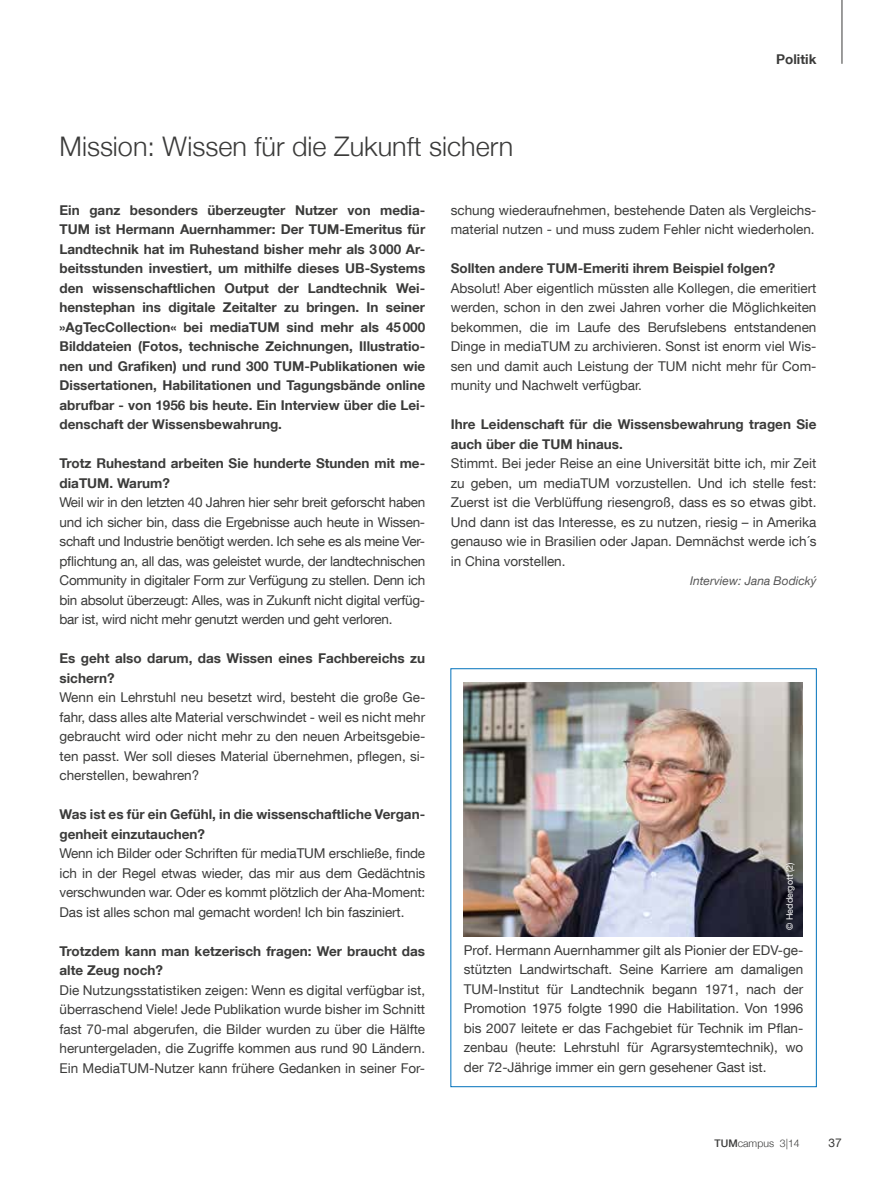
<style>
.page{position:relative;width:893px;height:1191px;background:#fff}
.page>*{position:absolute;margin:0;border:0;box-sizing:border-box;transform-origin:0 0}
.t1{font:300 27px "Helvetica Neue";color:#3b3b3a}
.t2{font:13.5px/19.5px "TUM Neue Helvetica";color:#3b3b3a;text-align:justify}
.t3{font:700 13.5px/19.5px "TUM Neue Helvetica";color:#3b3b3a}
.t4{font:italic 12px "TUM Neue Helvetica";color:#565656}
.t5{font:12px "TUM Neue Helvetica";color:#3b3b3a}
.t6{font:300 10.5px "Helvetica Neue";color:#3b3b3a}
.t7{font:9px "TUM Neue Helvetica";color:#fff}
.s1{font-weight:500}
</style>
<div class="page">
<hr style="left:842px;top:0;width:1px;height:64px;background:#3b3b3a">
<div style="left:451px;top:668px;width:365px;height:419px;border:1px solid #0071bb"></div>
<img style="left:464px;top:683px;width:338px;height:253px">
<h1 class="t1" style="left:60px;top:130px;width:455px">Mission: Wissen für die Zukunft sichern</h1>
<p class="t3" style="left:776px;top:49px;width:42px">Politik</p>
<p class="t3" style="left:60px;top:200px;width:367px;text-align:justify">Ein ganz besonders überzeugter Nutzer von media-TUM ist Hermann Auernhammer: Der TUM-Emeritus für Landtechnik hat im Ruhestand bisher mehr als 3000 Ar&shy;beitsstunden investiert, um mithilfe dieses UB-Systems den wissenschaftlichen Output der Landtechnik Wei&shy;henstephan ins digitale Zeitalter zu bringen. In seiner »AgTecCollection« bei mediaTUM sind mehr als 45000<br>Bilddateien (Fotos, technische Zeichnungen, Illustratio&shy;nen und Grafiken) und rund 300 TUM-Publikationen wie Dissertationen, Habilitationen und Tagungsbände online abrufbar - von 1956 bis heute. Ein Interview über die Lei&shy;denschaft der Wissensbewahrung.</p>
<p class="t3" style="left:60px;top:453px;width:367px">Trotz Ruhestand arbeiten Sie hunderte Stunden mit me&shy;diaTUM. Warum?</p>
<p class="t2" style="left:60px;top:492px;width:367px">Weil wir in den letzten 40 Jahren hier sehr breit geforscht haben und ich sicher bin, dass die Ergebnisse auch heute in Wissen&shy;schaft und Industrie benötigt werden. Ich sehe es als meine Ver&shy;pflichtung an, all das, was geleistet wurde, der landtechnischen Community in digitaler Form zur Verfügung zu stellen. Denn ich bin absolut überzeugt: Alles, was in Zukunft nicht digital verfüg&shy;bar ist, wird nicht mehr genutzt werden und geht verloren.</p>
<p class="t3" style="left:60px;top:648px;width:367px">Es geht also darum, das Wissen eines Fachbereichs zu sichern?</p>
<p class="t2" style="left:60px;top:687px;width:367px">Wenn ein Lehrstuhl neu besetzt wird, besteht die große Ge&shy;fahr, dass alles alte Material verschwindet - weil es nicht mehr gebraucht wird oder nicht mehr zu den neuen Arbeitsgebie&shy;ten passt. Wer soll dieses Material übernehmen, pflegen, si&shy;cherstellen, bewahren?</p>
<p class="t3" style="left:60px;top:804px;width:367px">Was ist es für ein Gefühl, in die wissenschaftliche Vergan&shy;genheit einzutauchen?</p>
<p class="t2" style="left:60px;top:843px;width:367px">Wenn ich Bilder oder Schriften für mediaTUM erschließe, finde ich in der Regel etwas wieder, das mir aus dem Gedächtnis verschwunden war. Oder es kommt plötzlich der Aha-Moment:<br>Das ist alles schon mal gemacht worden! Ich bin fasziniert.</p>
<p class="t3" style="left:60px;top:940px;width:367px">Trotzdem kann man ketzerisch fragen: Wer braucht das alte Zeug noch?</p>
<p class="t2" style="left:60px;top:979px;width:367px">Die Nutzungsstatistiken zeigen: Wenn es digital verfügbar ist, überraschend Viele! Jede Publikation wurde bisher im Schnitt fast 70-mal abgerufen, die Bilder wurden zu über die Hälfte heruntergeladen, die Zugriffe kommen aus rund 90 Ländern.<br>Ein MediaTUM-Nutzer kann frühere Gedanken in seiner For-</p>
<p class="t2" style="left:451px;top:200px;width:367px">schung wiederaufnehmen, bestehende Daten als Vergleichs&shy;material nutzen - und muss zudem Fehler nicht wiederholen.</p>
<p class="t3" style="left:451px;top:258px;width:326px">Sollten andere TUM-Emeriti ihrem Beispiel folgen?</p>
<p class="t2" style="left:451px;top:278px;width:367px">Absolut! Aber eigentlich müssten alle Kollegen, die emeritiert werden, schon in den zwei Jahren vorher die Möglichkeiten bekommen, die im Laufe des Berufslebens entstandenen Dinge in mediaTUM zu archivieren. Sonst ist enorm viel Wis&shy;sen und damit auch Leistung der TUM nicht mehr für Com&shy;munity und Nachwelt verfügbar.</p>
<p class="t3" style="left:451px;top:414px;width:367px">Ihre Leidenschaft für die Wissensbewahrung tragen Sie auch über die TUM hinaus.</p>
<p class="t2" style="left:451px;top:453px;width:367px">Stimmt. Bei jeder Reise an eine Universität bitte ich, mir Zeit zu geben, um mediaTUM vorzustellen. Und ich stelle fest:<br>Zuerst ist die Verblüffung riesengroß, dass es so etwas gibt.<br>Und dann ist das Interesse, es zu nutzen, riesig – in Amerika genauso wie in Brasilien oder Japan. Demnächst werde ich´s in China vorstellen.</p>
<p class="t4" style="left:690px;top:573px;width:128px">Interview: Jana Bodický</p>
<p class="t7" style="left:784px;top:929px;width:69px;rotate:-90deg">© Heddergott (2)</p>
<p class="t2" style="left:464px;top:940px;width:341px">Prof. Hermann Auernhammer gilt als Pionier der EDV-ge&shy;stützten Landwirtschaft. Seine Karriere am damaligen TUM-Institut für Landtechnik begann 1971, nach der Promotion 1975 folgte 1990 die Habilitation. Von 1996 bis 2007 leitete er das Fachgebiet für Technik im Pflan&shy;zenbau (heute: Lehrstuhl für Agrarsystemtechnik), wo der 72-Jährige immer ein gern gesehener Gast ist.</p>
<p class="t6" style="left:715px;top:1137px;width:87px"><span class="s1">TUM</span>campus 3|14</p>
<p class="t5" style="left:829px;top:1135px;width:15px">37</p>
</div>
